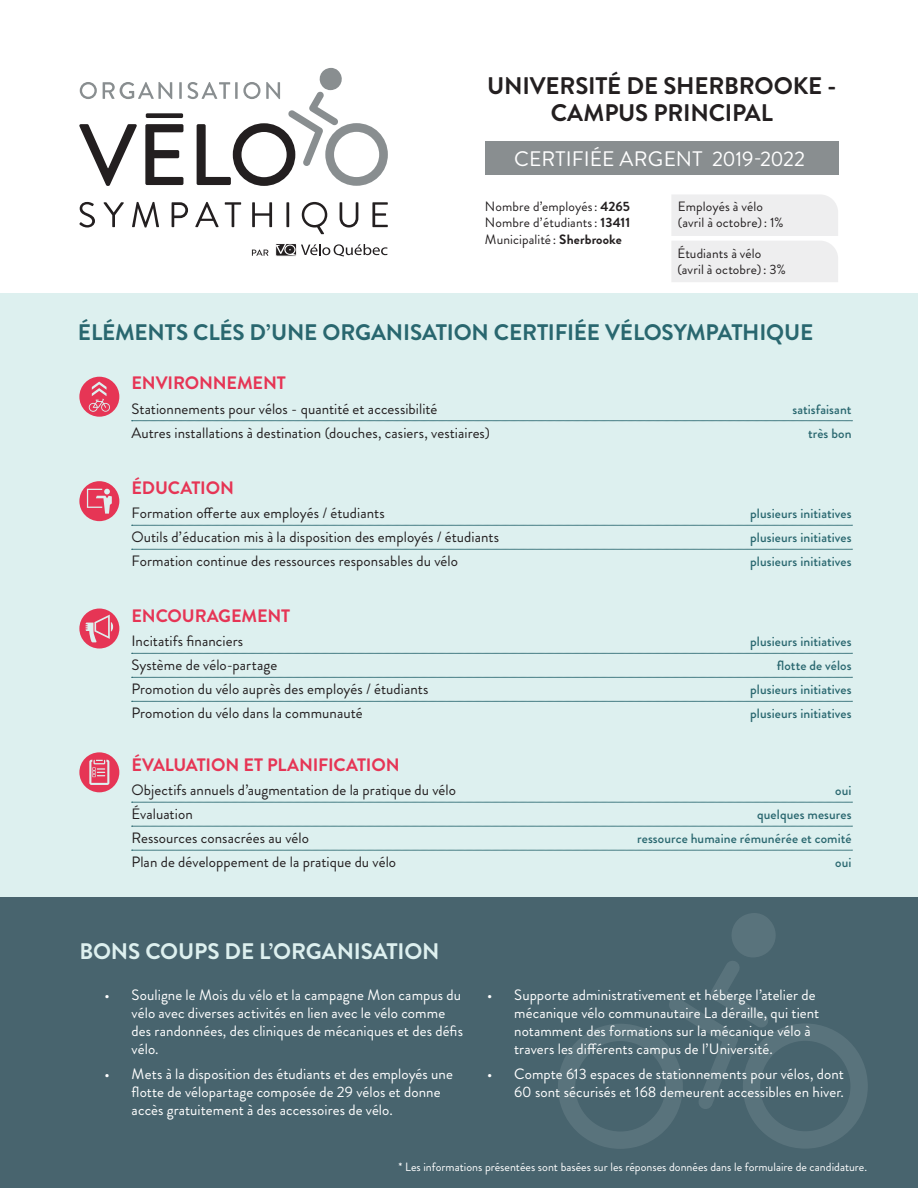
<style>
.page{position:relative;width:918px;height:1188px;background:#fff}
.page>*{position:absolute;margin:0;border:0;box-sizing:border-box;transform-origin:0 0}
.t1{font:700 24px/27px "Brandon Grotesque";letter-spacing:-.01em;color:#231f20;text-align:center}
.t2{font:700 22.5px "Brandon Grotesque";letter-spacing:-.01em;color:#29676f}
.t3{font:700 22.5px "Brandon Grotesque";letter-spacing:-.005em;color:#ddf0ef}
.t4{font:21px "Brandon Grotesque";color:#fff}
.t5{font:700 18px "Brandon Grotesque";letter-spacing:-.005em;color:#e63555}
.t6{font:15px/18px "Brandon Grotesque";letter-spacing:.005em;color:#fff}
.t7{font:15px "Brandon Grotesque";letter-spacing:.005em;color:#231f20}
.t8{font:500 13.5px "Brandon Grotesque";letter-spacing:.005em;color:#29676f}
.t9{font:13.5px/16.2px "Brandon Grotesque";letter-spacing:.01em;color:#231f20}
.t10{font:12px "Brandon Grotesque";color:#fff}
.s1{font-weight:700}
</style>
<div class="page">
<div style="left:485px;top:141px;width:354px;height:34px;background:#898e90"></div>
<div style="left:671px;top:195px;width:167px;height:87px;background:#eeeeef"></div>
<div style="left:0;top:897px;width:918px;height:291px;background:#48646e"></div>
<svg style="left:558px;top:913px;width:310px;height:236px"></svg>
<div style="left:0;top:294px;width:918px;height:603px;background:#ddf0ef"></div>
<div style="left:79px;top:377px;width:40px;height:40px;background:#e63555;border-radius:50%"></div>
<svg style="left:89px;top:382px;width:21px;height:30px"></svg>
<svg style="left:132px;top:421px;width:720px;height:1px"></svg>
<div style="left:79px;top:752px;width:40px;height:40px;background:#e63555;border-radius:50%"></div>
<svg style="left:89px;top:760px;width:20px;height:25px"></svg>
<svg style="left:132px;top:802px;width:720px;height:1px"></svg>
<svg style="left:132px;top:826px;width:720px;height:1px"></svg>
<svg style="left:132px;top:850px;width:720px;height:1px"></svg>
<div style="left:79px;top:481px;width:40px;height:40px;background:#e63555;border-radius:50%"></div>
<svg style="left:87px;top:489px;width:25px;height:25px"></svg>
<svg style="left:132px;top:525px;width:720px;height:1px"></svg>
<svg style="left:132px;top:549px;width:720px;height:1px"></svg>
<div style="left:79px;top:609px;width:40px;height:40px;background:#e63555;border-radius:50%"></div>
<svg style="left:86px;top:615px;width:27px;height:27px"></svg>
<svg style="left:132px;top:653px;width:720px;height:1px"></svg>
<svg style="left:132px;top:677px;width:720px;height:1px"></svg>
<svg style="left:132px;top:701px;width:720px;height:1px"></svg>
<svg style="left:79px;top:202px;width:16px;height:26px"></svg>
<svg style="left:103px;top:202px;width:21px;height:25px"></svg>
<svg style="left:132px;top:202px;width:27px;height:26px"></svg>
<svg style="left:172px;top:202px;width:16px;height:25px"></svg>
<svg style="left:195px;top:202px;width:24px;height:25px"></svg>
<svg style="left:225px;top:202px;width:16px;height:25px"></svg>
<svg style="left:252px;top:202px;width:20px;height:25px"></svg>
<hr style="left:286px;top:202px;width:3px;height:25px;background:#231f20">
<svg style="left:302px;top:202px;width:25px;height:32px"></svg>
<svg style="left:340px;top:202px;width:18px;height:26px"></svg>
<svg style="left:372px;top:202px;width:16px;height:25px"></svg>
<svg style="left:79px;top:68px;width:309px;height:118px"></svg>
<div style="left:146px;top:113px;width:37px;height:5px;background:#231f20;border-radius:2px"></div>
<svg style="left:277px;top:244px;width:111px;height:13px"></svg>
<div style="left:275px;top:243px;width:22px;height:13px;border:1px solid #fff"></div>
<svg style="left:252px;top:249px;width:16px;height:7px"></svg>
<h1 class="t1" style="left:487px;top:72px;width:351px">UNIVERSITÉ DE SHERBROOKE -<br>CAMPUS PRINCIPAL</h1>
<h3 class="t4" style="left:514px;top:144px;width:292px">CERTIFIÉE ARGENT 2019-2022</h3>
<p class="t9" style="left:678px;top:199px;width:107px">Employés à vélo (avril à octobre): 1%</p>
<p class="t9" style="left:677px;top:245px;width:110px">Étudiants à vélo (avril à octobre): 3%</p>
<p class="t9" style="left:485px;top:199px;width:147px;text-align:justify">Nombre d’employés: <span class="s1">4265<br></span>Nombre d’étudiants: <span class="s1">13411<br></span>Municipalité : <span class="s1">Sherbrooke</span></p>
<h2 class="t2" style="left:78px;top:316px;width:737px">ÉLÉMENTS CLÉS D’UNE ORGANISATION CERTIFIÉE VÉLOSYMPATHIQUE</h2>
<p class="t5" style="left:131px;top:371px;width:156px">ENVIRONNEMENT</p>
<p class="t7" style="left:131px;top:398px;width:308px">Stationnements pour vélos - quantité et accessibilité</p>
<p class="t8" style="left:792px;top:400px;width:61px">satisfaisant</p>
<p class="t7" style="left:131px;top:422px;width:360px">Autres installations à destination (douches, casiers, vestiaires)</p>
<p class="t8" style="left:808px;top:424px;width:45px">très bon</p>
<p class="t5" style="left:131px;top:475px;width:104px">ÉDUCATION</p>
<p class="t7" style="left:131px;top:503px;width:255px">Formation offerte aux employés / étudiants</p>
<p class="t8" style="left:750px;top:504px;width:103px">plusieurs initiatives</p>
<p class="t7" style="left:131px;top:527px;width:369px">Outils d’éducation mis à la disposition des employés / étudiants</p>
<p class="t8" style="left:750px;top:528px;width:103px">plusieurs initiatives</p>
<p class="t7" style="left:131px;top:551px;width:328px">Formation continue des ressources responsables du vélo</p>
<p class="t8" style="left:750px;top:552px;width:103px">plusieurs initiatives</p>
<p class="t5" style="left:131px;top:603px;width:160px">ENCOURAGEMENT</p>
<p class="t7" style="left:131px;top:631px;width:113px">Incitatifs financiers</p>
<p class="t8" style="left:750px;top:632px;width:103px">plusieurs initiatives</p>
<p class="t7" style="left:131px;top:655px;width:147px">Système de vélo-partage</p>
<p class="t8" style="left:777px;top:656px;width:76px">flotte de vélos</p>
<p class="t7" style="left:131px;top:679px;width:299px">Promotion du vélo auprès des employés / étudiants</p>
<p class="t8" style="left:750px;top:680px;width:103px">plusieurs initiatives</p>
<p class="t7" style="left:131px;top:703px;width:233px">Promotion du vélo dans la communauté</p>
<p class="t8" style="left:750px;top:704px;width:103px">plusieurs initiatives</p>
<p class="t5" style="left:131px;top:752px;width:270px">ÉVALUATION ET PLANIFICATION</p>
<p class="t7" style="left:131px;top:780px;width:326px">Objectifs annuels d’augmentation de la pratique du vélo</p>
<p class="t8" style="left:835px;top:781px;width:18px">oui</p>
<p class="t7" style="left:131px;top:804px;width:63px">Évaluation</p>
<p class="t8" style="left:757px;top:805px;width:96px">quelques mesures</p>
<p class="t7" style="left:131px;top:828px;width:179px">Ressources consacrées au vélo</p>
<p class="t8" style="left:637px;top:829px;width:216px">ressource humaine rémunérée et comité</p>
<p class="t7" style="left:131px;top:852px;width:266px">Plan de développement de la pratique du vélo</p>
<p class="t8" style="left:835px;top:853px;width:18px">oui</p>
<h2 class="t3" style="left:79px;top:935px;width:362px">BONS COUPS DE L’ORGANISATION</h2>
<p class="t6" style="left:132px;top:986px;width:333px;text-indent:-27px">• Souligne le Mois du vélo et la campagne Mon campus du vélo avec diverses activités en lien avec le vélo comme des randonnées, des cliniques de mécaniques et des défis vélo.</p>
<p class="t6" style="left:132px;top:1065px;width:323px;text-indent:-27px">• Mets à la disposition des étudiants et des employés une flotte de vélopartage composée de 29 vélos et donne accès gratuitement à des accessoires de vélo.</p>
<p class="t6" style="left:514px;top:986px;width:307px;text-indent:-27px">• Supporte administrativement et héberge l’atelier de mécanique vélo communautaire La déraille, qui tient notamment des formations sur la mécanique vélo à travers les différents campus de l’Université.</p>
<p class="t6" style="left:487px;top:1065px;width:358px;text-align:right">• Compte 613 espaces de stationnements pour vélos, dont<br>60 sont sécurisés et 168 demeurent accessibles en hiver.</p>
<p class="t10" style="left:399px;top:1158px;width:470px">* Les informations présentées sont basées sur les réponses données dans le formulaire de candidature.</p>
</div>
